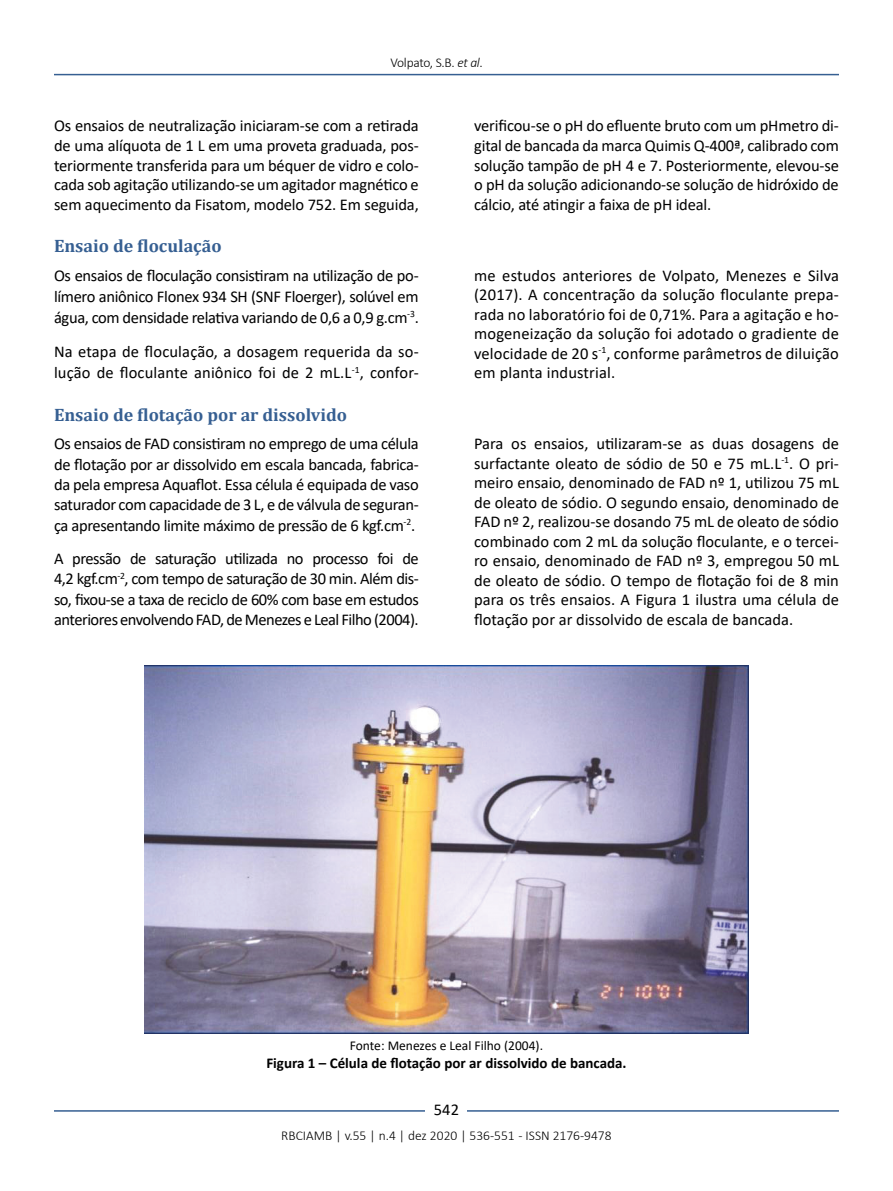
<style>
.page{position:relative;width:893px;height:1191px;background:#fff}
.page>*{position:absolute;margin:0;border:0;box-sizing:border-box;transform-origin:0 0}
.t1{font:700 18px "Cambria";color:#365f92}
.t2{font:16.5px/19.5px "Calibri";letter-spacing:-.01em;color:#000;text-align:justify}
.t3{font:16.5px/21.1px "Calibri";letter-spacing:.01em;color:#000}
.t4{font:700 15px "Calibri";color:#000}
.t5{font:300 13.5px "Calibri";color:#000}
.t6{font:13.5px "Calibri";color:#000}
.t7{font:300 13.5px "Calibri";letter-spacing:-.025em;color:#000}
.s1{font-style:italic}
</style>
<div class="page">
<hr style="left:54px;top:74px;width:785px;height:1px;background:#365f92">
<hr style="left:54px;top:1110px;width:785px;height:1px;background:#365f92">
<div style="left:426px;top:1096px;width:41px;height:26px;background:#fff"></div>
<img style="left:145px;top:665px;width:603px;height:368px">
<p class="t7" style="left:390px;top:54px;width:94px">Volpato, S.B. <span class="s1">et al</span>.</p>
<p class="t2" style="left:54px;top:116px;width:366px">Os ensaios de neutralização iniciaram-se com a retirada de uma alíquota de 1 L em uma proveta graduada, pos&shy;teriormente transferida para um béquer de vidro e colo&shy;cada sob agitação utilizando-se um agitador magnético e sem aquecimento da Fisatom, modelo 752. Em seguida,</p>
<p class="t2" style="left:474px;top:116px;width:366px">verificou-se o pH do efluente bruto com um pHmetro di&shy;gital de bancada da marca Quimis Q-400ª, calibrado com solução tampão de pH 4 e 7. Posteriormente, elevou-se o pH da solução adicionando-se solução de hidróxido de cálcio, até atingir a faixa de pH ideal.</p>
<p class="t1" style="left:54px;top:234px;width:169px">Ensaio de floculação</p>
<p class="t2" style="left:54px;top:264px;width:366px;line-height:21.1px">Os ensaios de floculação consistiram na utilização de po&shy;límero aniônico Flonex 934 SH (SNF Floerger), solúvel em água, com densidade relativa variando de 0,6 a 0,9 g.cm<sup>-3</sup>.</p>
<p class="t3" style="left:54px;top:340px;width:366px">Na etapa de floculação, a dosagem requerida da so&shy;lução de floculante aniônico foi de 2 mL.L<sup>-1</sup>, confor-</p>
<p class="t2" style="left:474px;top:265px;width:366px">me estudos anteriores de Volpato, Menezes e Silva (2017). A concentração da solução floculante prepa&shy;rada no laboratório foi de 0,71%. Para a agitação e ho&shy;mogeneização da solução foi adotado o gradiente de velocidade de 20 s<sup>-1</sup>, conforme parâmetros de diluição em planta industrial.</p>
<p class="t1" style="left:54px;top:402px;width:295px">Ensaio de flotação por ar dissolvido</p>
<p class="t2" style="left:54px;top:433px;width:366px;line-height:20.4px">Os ensaios de FAD consistiram no emprego de uma célula de flotação por ar dissolvido em escala bancada, fabrica&shy;da pela empresa Aquaflot. Essa célula é equipada de vaso saturador com capacidade de 3 L, e de válvula de seguran&shy;ça apresentando limite máximo de pressão de 6 kgf.cm<sup>-2</sup>.</p>
<p class="t2" style="left:54px;top:548px;width:366px;line-height:20.4px">A pressão de saturação utilizada no processo foi de 4,2 -kgf.cm<sup>-2</sup>, com tempo de saturação de 30 min. Além dis&shy;so, fixou-se a taxa de reciclo de 60% com base em estudos anteriores envolvendo FAD, de Menezes e Leal Filho (2004).</p>
<p class="t2" style="left:474px;top:433px;width:366px">Para os ensaios, utilizaram-se as duas dosagens de surfactante oleato de sódio de 50 e 75 mL.L<sup>-1</sup>. O pri&shy;meiro ensaio, denominado de FAD nº 1, utilizou 75 mL de oleato de sódio. O segundo ensaio, denominado de FAD nº 2, realizou-se dosando 75 mL de oleato de sódio combinado com 2 mL da solução floculante, e o tercei&shy;ro ensaio, denominado de FAD nº 3, empregou 50 mL de oleato de sódio. O tempo de flotação foi de 8 min para os três ensaios. A Figura 1 ilustra uma célula de flotação por ar dissolvido de escala de bancada.</p>
<p class="t6" style="left:350px;top:1036px;width:195px">Fonte: Menezes e Leal Filho (2004).</p>
<p class="t4" style="left:266px;top:1052px;width:362px">Figura 1 – Célula de flotação por ar dissolvido de bancada.</p>
<p class="t2" style="left:434px;top:1099px;width:27px">542</p>
<p class="t5" style="left:281px;top:1126px;width:332px">RBCIAMB | v.55 | n.4 | dez 2020 | 536-551 - ISSN 2176-9478</p>
</div>
